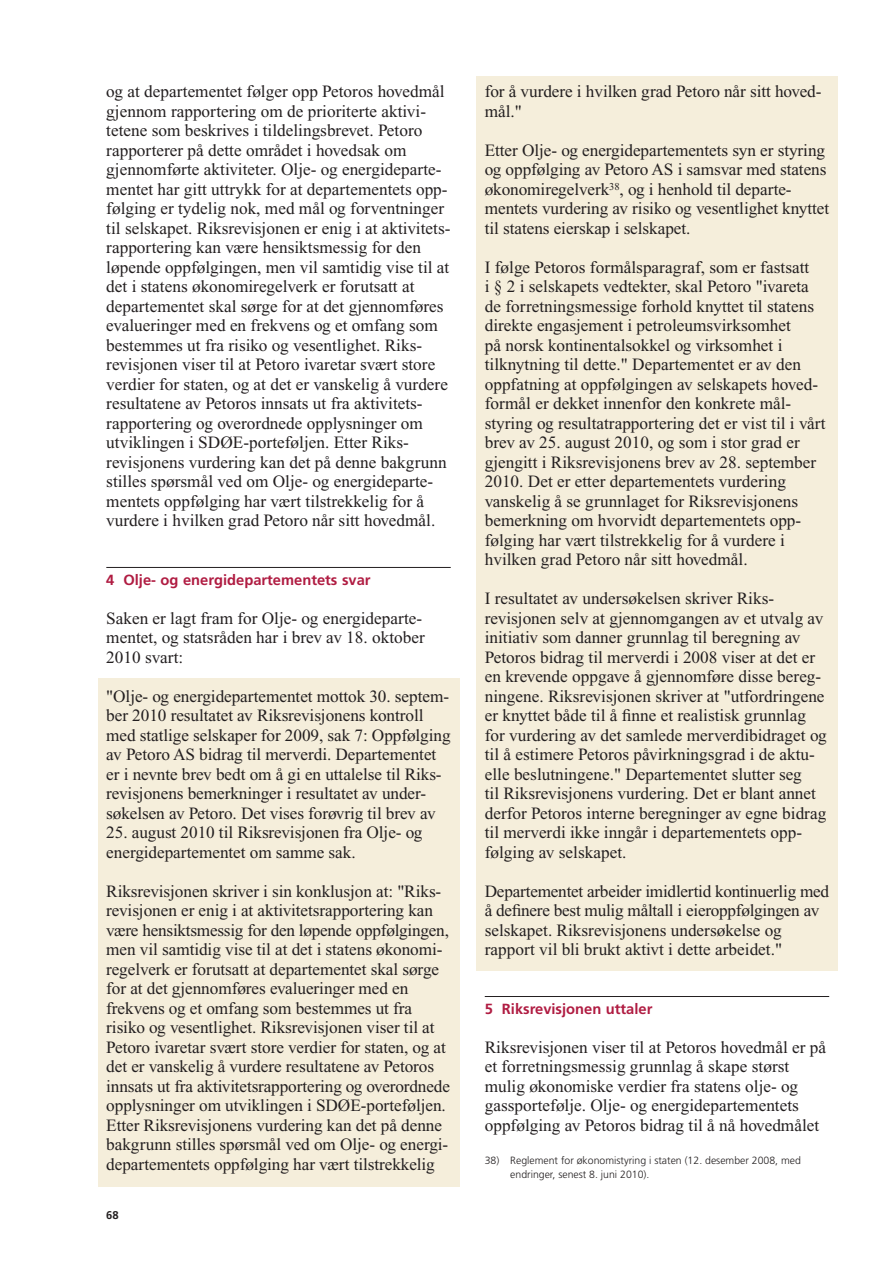
<style>
.page{position:relative;width:893px;height:1263px;background:#fff}
.page>*{position:absolute;margin:0;border:0;box-sizing:border-box;transform-origin:0 0}
.t1{font:17.25px/19.5px "Times New Roman PS Std";color:#231f20}
.t2{font:700 14.7px "Frutiger LT Std";color:#b01c42}
.t3{font:700 11.25px "Frutiger LT Std";color:#231f20}
.t4{font:300 10.5px/13.5px "Frutiger LT Std";color:#231f20}
</style>
<div class="page">
<div style="left:476px;top:77px;width:362px;height:894px;background:#f5eedb"></div>
<div style="left:98px;top:678px;width:361px;height:508px;background:#f5eedb"></div>
<hr style="left:106px;top:567px;width:345px;height:1px;background:#231f20">
<hr style="left:485px;top:996px;width:344px;height:1px;background:#231f20">
<p class="t1" style="left:106px;top:83px;width:346px">og at departementet følger opp Petoros hovedmål gjennom rapportering om de prioriterte aktivi&shy;tetene som beskrives i tildelingsbrevet. Petoro rapporterer på dette området i hovedsak om gjennomførte aktiviteter. Olje- og energideparte&shy;mentet har gitt uttrykk for at departementets opp&shy;følging er tydelig nok, med mål og forventninger til selskapet. Riksrevisjonen er enig i at aktivitets&shy;rapportering kan være hensiktsmessig for den løpende oppfølgingen, men vil samtidig vise til at det i statens økonomiregelverk er forutsatt at departementet skal sørge for at det gjennomføres evalueringer med en frekvens og et omfang som bestemmes ut fra risiko og vesentlighet. Riks&shy;revisjonen viser til at Petoro ivaretar svært store verdier for staten, og at det er vanskelig å vurdere resultatene av Petoros innsats ut fra aktivitets&shy;rapportering og overordnede opplysninger om utviklingen i SDØE-porteføljen. Etter Riks&shy;revisjonens vurdering kan det på denne bakgrunn stilles spørsmål ved om Olje- og energideparte&shy;mentets oppfølging har vært tilstrekkelig for å vurdere i hvilken grad Petoro når sitt hovedmål.</p>
<p class="t2" style="left:106px;top:574px;width:266px">4 Olje- og energidepartementets svar</p>
<p class="t1" style="left:106px;top:610px;width:320px">Saken er lagt fram for Olje- og energideparte&shy;mentet, og statsråden har i brev av 18. oktober<br>2010 svart:</p>
<p class="t1" style="left:106px;top:688px;width:346px">"Olje- og energidepartementet mottok 30. septem&shy;ber 2010 resultatet av Riksrevisjonens kontroll med statlige selskaper for 2009, sak 7: Oppfølging av Petoro AS bidrag til merverdi. Departementet er i nevnte brev bedt om å gi en uttalelse til Riks&shy;revisjonens bemerkninger i resultatet av under&shy;søkelsen av Petoro. Det vises forøvrig til brev av</p>
<p class="t1" style="left:106px;top:824px;width:318px">25. august 2010 til Riksrevisjonen fra Olje- og energidepartementet om samme sak.</p>
<p class="t1" style="left:106px;top:883px;width:345px">Riksrevisjonen skriver i sin konklusjon at: "Riks&shy;revisjonen er enig i at aktivitetsrapportering kan være hensiktsmessig for den løpende oppfølgingen, men vil samtidig vise til at det i statens økonomi&shy;regelverk er forutsatt at departementet skal sørge for at det gjennomføres evalueringer med en frekvens og et omfang som bestemmes ut fra risiko og vesentlighet. Riksrevisjonen viser til at Petoro ivaretar svært store verdier for staten, og at det er vanskelig å vurdere resultatene av Petoros innsats ut fra aktivitetsrapportering og overordnede opplysninger om utviklingen i SDØE-porteføljen.<br>Etter Riksrevisjonens vurdering kan det på denne bakgrunn stilles spørsmål ved om Olje- og energi&shy;departementets oppfølging har vært tilstrekkelig</p>
<p class="t3" style="left:106px;top:1211px;width:14px">68</p>
<p class="t1" style="left:485px;top:83px;width:338px">for å vurdere i hvilken grad Petoro når sitt hoved&shy;mål."</p>
<p class="t1" style="left:485px;top:142px;width:346px">Etter Olje- og energidepartementets syn er styring og oppfølging av Petoro AS i samsvar med statens økonomiregelverk<sup>38</sup>, og i henhold til departe&shy;mentets vurdering av risiko og vesentlighet knyttet til statens eierskap i selskapet.</p>
<p class="t1" style="left:485px;top:259px;width:342px">I følge Petoros formålsparagraf, som er fastsatt<br>i § 2 i selskapets vedtekter, skal Petoro "ivareta de forretningsmessige forhold knyttet til statens direkte engasjement i petroleumsvirksomhet<br>på norsk kontinentalsokkel og virksomhet i<br>til knytning til dette." Departementet er av den oppfatning at oppfølgingen av selskapets hoved&shy;formål er dekket innenfor den konkrete mål&shy;styring og resultatrapportering det er vist til i vårt brev av 25. august 2010, og som i stor grad er gjengitt i Riksrevisjonens brev av 28. september 2010. Det er etter departementets vurdering vanskelig å se grunnlaget for Riksrevisjonens bemerkning om hvorvidt departementets opp&shy;følging har vært tilstrekkelig for å vurdere i hvilken grad Petoro når sitt hovedmål.</p>
<p class="t1" style="left:485px;top:590px;width:344px">I resultatet av undersøkelsen skriver Riks&shy;revisjonen selv at gjennomgangen av et utvalg av initiativ som danner grunnlag til beregning av Petoros bidrag til merverdi i 2008 viser at det er en krevende oppgave å gjennomføre disse bereg&shy;ningene. Riksrevisjonen skriver at "utfordringene er knyttet både til å finne et realistisk grunnlag for vurdering av det samlede merverdibidraget og til å estimere Petoros påvirkningsgrad i de aktu&shy;elle beslutningene." Departementet slutter seg<br>til Riksrevisjonens vurdering. Det er blant annet derfor Petoros interne beregninger av egne bidrag til merverdi ikke inngår i departementets opp&shy;følging av selskapet.</p>
<p class="t1" style="left:485px;top:883px;width:346px">Departementet arbeider imidlertid kontinuerlig med å definere best mulig måltall i eieroppfølgingen av selskapet. Riksrevisjonens undersøkelse og rapport vil bli brukt aktivt i dette arbeidet."</p>
<p class="t2" style="left:485px;top:1003px;width:169px">5 Riksrevisjonen uttaler</p>
<p class="t1" style="left:485px;top:1039px;width:343px">Riksrevisjonen viser til at Petoros hovedmål er på et forretningsmessig grunnlag å skape størst mulig økonomiske verdier fra statens olje- og gassportefølje. Olje- og energidepartementets oppfølging av Petoros bidrag til å nå hovedmålet</p>
<p class="t4" style="left:510px;top:1155px;width:292px;text-indent:-26px">38) Reglement for økonomistyring i staten (12. desember 2008, med endringer, senest 8. juni 2010).</p>
</div>
